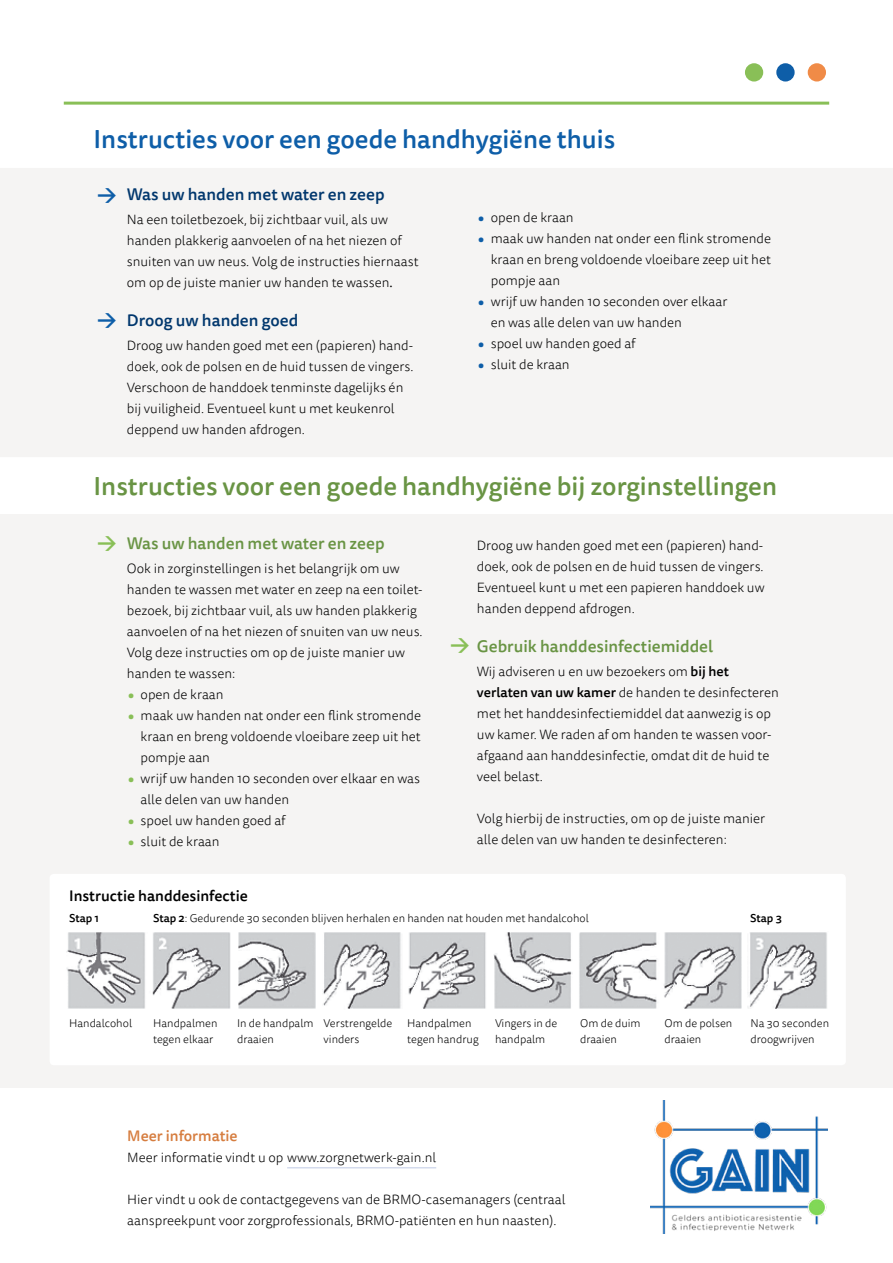
<style>
.page{position:relative;width:893px;height:1263px;background:#fff}
.page>*{position:absolute;margin:0;border:0;box-sizing:border-box;transform-origin:0 0}
.t1{font:500 25.5px "Tisa Sans Pro";color:#699444}
.t2{font:500 25.5px "Tisa Sans Pro";color:#0e5ea8}
.t3{font:700 19.2px "DIN";color:#89bf57}
.t4{font:700 19.2px "DIN";color:#0e5ea8}
.t5{font:500 16.5px "Tisa Sans Pro";color:#699444}
.t6{font:500 16.5px "Tisa Sans Pro";color:#01376d}
.t7{font:500 15px "Tisa Sans Pro";color:#000}
.t8{font:500 15px "Tisa Sans Pro";color:#d67d3f}
.t9{font:300 13.5px/21px "Tisa Sans Pro";color:#000}
.t10{font:300 11.25px/16.5px "Tisa Sans Pro";color:#000}
.t11{font:500 11.25px "Tisa Sans Pro";color:#000}
.s1{font-weight:400}
.s2{font-size:25.5px;color:#0e5ea8}
.s3{font-size:25.5px;color:#89bf57}
.s4{font-weight:500}
</style>
<div class="page">
<div style="left:0;top:514px;width:893px;height:574px;background:#f5f4f3"></div>
<div style="left:0;top:168px;width:893px;height:289px;background:#f5f4f3"></div>
<hr style="left:287px;top:1167px;width:149px;height:1px;background:#bfc9e5">
<hr style="left:64px;top:102px;width:765px;height:3px;background:#89bf57">
<div style="left:808px;top:63px;width:18px;height:19px;background:#f08b47;border-radius:50%"></div>
<div style="left:776px;top:63px;width:19px;height:19px;background:#0e5ea8;border-radius:50%"></div>
<div style="left:745px;top:63px;width:18px;height:19px;background:#89bf57;border-radius:50%"></div>
<div style="left:50px;top:874px;width:796px;height:191px;background:#fff;border-radius:4px"></div>
<img style="left:66px;top:932px;width:761px;height:77px">
<img style="left:651px;top:1100px;width:176px;height:133px">
<h1 class="t2" style="left:94px;top:122px;width:523px">Instructies voor een goede handhygiëne thuis</h1>
<p class="t6" style="left:127px;top:183px;width:259px">Was uw handen met water en zeep</p>
<p class="t9" style="left:127px;top:210px;width:293px">Na een toiletbezoek, bij zichtbaar vuil, als uw handen plakkerig aanvoelen of na het niezen of snuiten van uw neus. Volg de instructies hiernaast om op de juiste manier uw handen te wassen<span class="s1">.</span></p>
<p class="t6" style="left:127px;top:309px;width:173px">Droog uw handen goed</p>
<p class="t9" style="left:127px;top:336px;width:288px">Droog uw handen goed met een (papieren) hand&shy;doek, ook de polsen en de huid tussen de vingers.<br>Verschoon de handdoek tenminste dagelijks én bij vuiligheid. Eventueel kunt u met keukenrol deppend uw handen afdrogen.</p>
<h2 class="t4" style="left:97px;top:181px;width:21px">&gt;</h2>
<p class="t9" style="left:477px;top:207px;width:98px"><span class="s2">•</span> open de kraan</p>
<p class="t9" style="left:491px;top:228px;width:282px;text-align:justify;text-indent:-14px"><span class="s2">•</span> maak uw handen nat onder een flink stromende kraan en breng voldoende vloeibare zeep uit het pompje aan</p>
<p class="t9" style="left:491px;top:291px;width:238px;text-indent:-14px"><span class="s2">•</span> wrijf uw handen 10 seconden over elkaar en was alle delen van uw handen</p>
<p class="t9" style="left:477px;top:333px;width:160px"><span class="s2">•</span> spoel uw handen goed af</p>
<p class="t9" style="left:477px;top:354px;width:94px"><span class="s2">•</span> sluit de kraan</p>
<h2 class="t4" style="left:97px;top:307px;width:21px">&gt;</h2>
<h1 class="t1" style="left:94px;top:469px;width:685px">Instructies voor een goede handhygiëne bij zorginstellingen</h1>
<h2 class="t3" style="left:97px;top:530px;width:21px">&gt;</h2>
<p class="t5" style="left:127px;top:531px;width:259px">Was uw handen met water en zeep</p>
<p class="t9" style="left:127px;top:558px;width:297px">Ook in zorginstellingen is het belangrijk om uw handen te wassen met water en zeep na een toilet&shy;bezoek, bij zichtbaar vuil, als uw handen plakkerig aanvoelen of na het niezen of snuiten van uw neus.<br>Volg deze instructies om op de juiste manier uw handen te wassen:</p>
<p class="t9" style="left:127px;top:684px;width:98px"><span class="s3">•</span> open de kraan</p>
<p class="t9" style="left:141px;top:705px;width:282px;text-align:justify;text-indent:-14px"><span class="s3">•</span> maak uw handen nat onder een flink stromende kraan en breng voldoende vloeibare zeep uit het pompje aan</p>
<p class="t9" style="left:141px;top:768px;width:281px;text-indent:-14px"><span class="s3">•</span> wrijf uw handen 10 seconden over elkaar en was alle delen van uw handen</p>
<p class="t9" style="left:127px;top:810px;width:160px"><span class="s3">•</span> spoel uw handen goed af</p>
<p class="t9" style="left:127px;top:831px;width:94px"><span class="s3">•</span> sluit de kraan</p>
<h2 class="t3" style="left:450px;top:632px;width:21px">&gt;</h2>
<p class="t9" style="left:477px;top:535px;width:289px;text-align:justify">Droog uw handen goed met een (papieren) hand&shy;doek, ook de polsen en de huid tussen de vingers.<br>Eventueel kunt u met een papieren handdoek uw handen deppend afdrogen.</p>
<p class="t5" style="left:477px;top:634px;width:238px">Gebruik handdesinfectiemiddel</p>
<p class="t9" style="left:477px;top:661px;width:303px">Wij adviseren u en uw bezoekers om <span class="s4">bij het verlaten van uw kamer</span> de handen te desinfecteren met het handdesinfectiemiddel dat aanwezig is op uw kamer. We raden af om handen te wassen voor&shy;afgaand aan handdesinfectie, omdat dit de huid te veel belast.</p>
<p class="t9" style="left:477px;top:808px;width:290px">Volg hierbij de instructies, om op de juiste manier alle delen van uw handen te desinfecteren:</p>
<p class="t7" style="left:69px;top:885px;width:180px">Instructie handdesinfectie</p>
<p class="t11" style="left:69px;top:910px;width:32px">Stap 1</p>
<p class="t10" style="left:153px;top:910px;width:437px"><span class="s4">Stap 2</span>: Gedurende 30 seconden blijven herhalen en handen nat houden met handalcohol</p>
<p class="t11" style="left:750px;top:910px;width:33px">Stap 3</p>
<p class="t10" style="left:69px;top:1015px;width:65px">Handalcohol</p>
<p class="t10" style="left:153px;top:1015px;width:66px">Handpalmen tegen elkaar</p>
<p class="t10" style="left:237px;top:1015px;width:78px">In de handpalm draaien</p>
<p class="t10" style="left:324px;top:1015px;width:70px">Verstrengelde vinders</p>
<p class="t10" style="left:407px;top:1015px;width:73px">Handpalmen tegen handrug</p>
<p class="t10" style="left:495px;top:1015px;width:64px">Vingers in de handpalm</p>
<p class="t10" style="left:580px;top:1015px;width:62px">Om de duim draaien</p>
<p class="t10" style="left:664px;top:1015px;width:69px">Om de polsen draaien</p>
<p class="t10" style="left:750px;top:1015px;width:80px">Na 30 seconden droogwrijven</p>
<p class="t8" style="left:127px;top:1125px;width:112px">Meer informatie</p>
<p class="t9" style="left:127px;top:1147px;width:310px">Meer informatie vindt u op www.zorgnetwerk-gain.nl</p>
<p class="t9" style="left:127px;top:1189px;width:440px">Hier vindt u ook de contactgegevens van de BRMO-casemanagers (centraal aanspreekpunt voor zorgprofessionals, BRMO-patiënten en hun naasten).</p>
</div>
